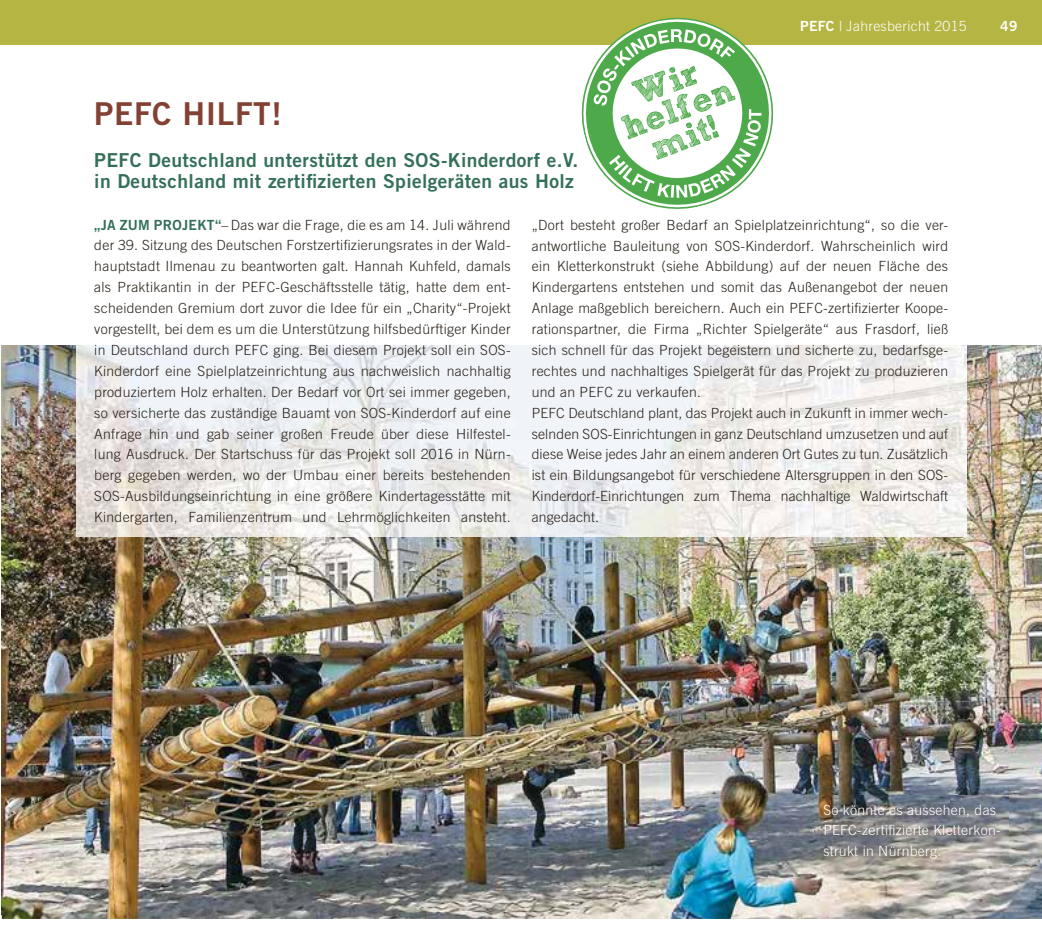
<style>
.page{position:relative;width:1042px;height:942px;background:#fff}
.page>*{position:absolute;margin:0;border:0;box-sizing:border-box;transform-origin:0 0}
.t1{font:31.5px "Trade Gothic Bold Two";letter-spacing:.02em;color:#834134}
.t2{font:19.25px/20.8px "Trade Gothic Bold Two";letter-spacing:.02em;color:#347059}
.t3{font:300 14px/20.8px "Trade Gothic";letter-spacing:.02em;color:#29211a;text-align:justify}
.t4{font:300 14px/20.8px "Trade Gothic";letter-spacing:.02em;color:#fff}
.t5{font:14px "Trade Gothic Bold Two";color:#fff}
.s1{font-family:"Trade Gothic Bold Two";font-weight:400}
.s2{font-family:"Trade Gothic Bold Two";font-weight:400;color:#347059}
</style>
<div class="page">
<div style="left:0;top:0;width:1041px;height:45px;background:#b4b543"></div>
<img style="left:2px;top:346px;width:1039px;height:573px">
<img style="left:76px;top:346px;width:889px;height:191px">
<img style="left:814px;top:795px;width:194px;height:73px">
<svg style="left:581px;top:17px;width:193px;height:192px"></svg>
<svg style="left:582px;top:29px;width:190px;height:179px"></svg>
<p class="t4" style="left:800px;top:17px;width:168px"><span class="s1">PEFC</span> | Jahresbericht 2015</p>
<p class="t5" style="left:1000px;top:21px;width:19px">49</p>
<h1 class="t1" style="left:94px;top:102px;width:189px">PEFC HILFT!</h1>
<h2 class="t2" style="left:94px;top:151px;width:485px">PEFC Deutschland unterstützt den SOS-Kinderdorf e.V. in Deutschland mit zertifizierten Spielgeräten aus Holz</h2>
<p class="t3" style="left:94px;top:215px;width:418px"><span class="s2">„JA ZUM PROJEKT“</span>– Das war die Frage, die es am 14. Juli während der 39. Sitzung des Deutschen Forstzertifizierungsrates in der Wald&shy;hauptstadt Ilmenau zu beantworten galt. Hannah Kuhfeld, damals als Praktikantin in der PEFC-Geschäftsstelle tätig, hatte dem ent&shy;scheidenden Gremium dort zuvor die Idee für ein „Charity“-Projekt vorgestellt, bei dem es um die Unterstützung hilfsbedürftiger Kinder in Deutschland durch PEFC ging. Bei diesem Projekt soll ein SOS-Kinderdorf eine Spielplatzeinrichtung aus nachweislich nachhaltig produziertem Holz erhalten. Der Bedarf vor Ort sei immer gegeben, so versicherte das zuständige Bauamt von SOS-Kinderdorf auf eine Anfrage hin und gab seiner großen Freude über diese Hilfestel&shy;lung Ausdruck. Der Startschuss für das Projekt soll 2016 in Nürn&shy;berg gegeben werden, wo der Umbau einer bereits bestehenden SOS-Ausbildungseinrichtung in eine größere Kindertagesstätte mit Kindergarten, Familienzentrum und Lehrmöglichkeiten ansteht.</p>
<p class="t3" style="left:531px;top:215px;width:418px;text-align:left">„Dort besteht großer Bedarf an Spielplatzeinrichtung“, so die ver&shy;antwortliche Bauleitung von SOS-Kinderdorf. Wahrscheinlich wird ein Kletterkonstrukt (siehe Abbildung) auf der neuen Fläche des Kindergartens entstehen und somit das Außenangebot der neuen Anlage maßgeblich bereichern. Auch ein PEFC-zertifizierter Koope&shy;rationspartner, die Firma „Richter Spielgeräte“ aus Frasdorf, ließ sich schnell für das Projekt begeistern und sicherte zu, bedarfsge&shy;rechtes und nachhaltiges Spielgerät für das Projekt zu produzieren und an PEFC zu verkaufen.<br>PEFC Deutschland plant, das Projekt auch in Zukunft in immer wech&shy;selnden SOS-Einrichtungen in ganz Deutschland umzusetzen und auf diese Weise jedes Jahr an einem anderen Ort Gutes zu tun. Zusätzlich ist ein Bildungsangebot für verschiedene Altersgruppen in den SOS-Kinderdorf-Einrichtungen zum Thema nachhaltige Waldwirtschaft angedacht.</p>
<p class="t4" style="left:823px;top:800px;width:179px">So könnte es aussehen, das<br>PEFC-zertifizierte Kletterkon&shy;strukt in Nürnberg.</p>
</div>
